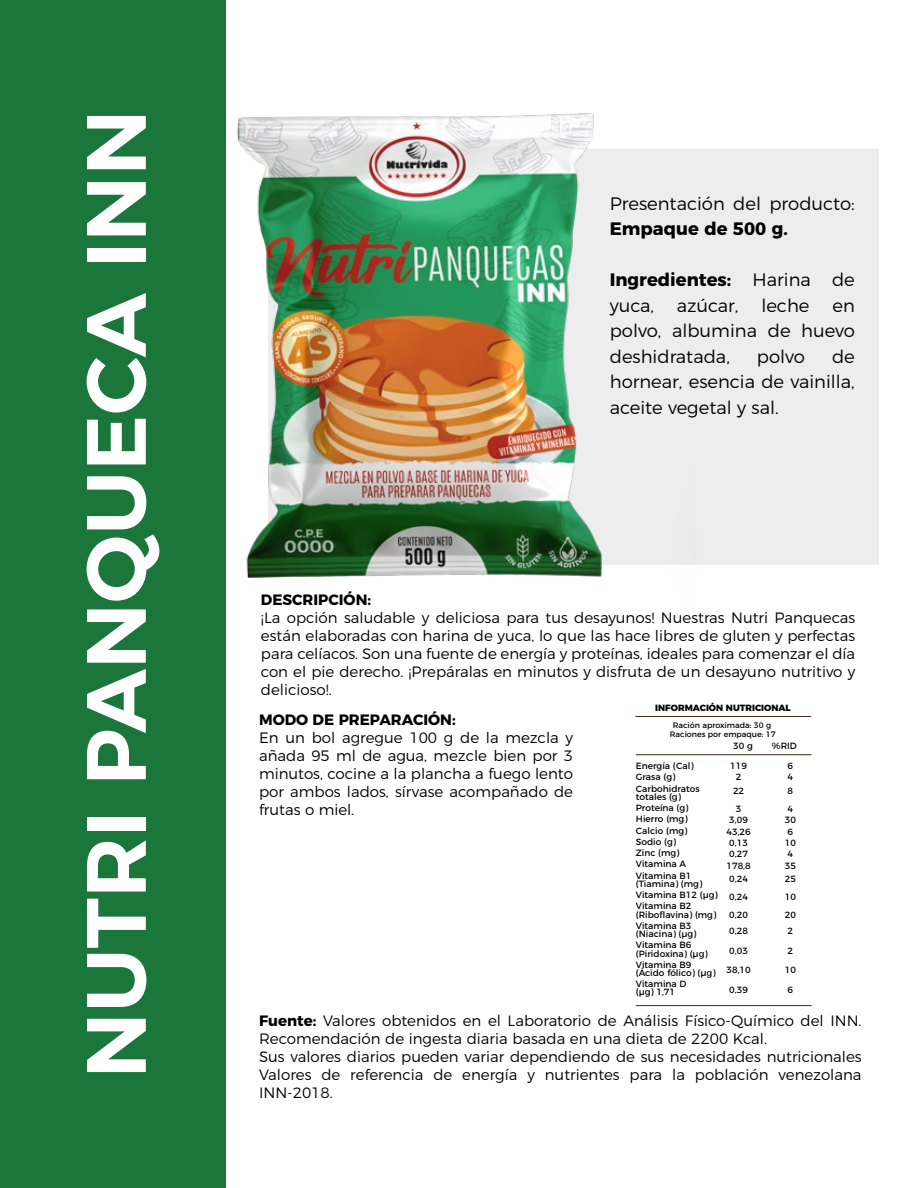
<style>
.page{position:relative;width:918px;height:1188px;background:#fff}
.page>*{position:absolute;margin:0;border:0;box-sizing:border-box;transform-origin:0 0}
.t1{font:600 84px "Montserrat";color:#fff}
.t2{font:300 18px/25.5px "Montserrat";color:#000;text-align:justify}
.t3{font:700 18px/25.5px "Montserrat";color:#000}
.t4{font:300 15px/18px "Montserrat";color:#000;text-align:justify}
.t5{font:700 15px "Montserrat";color:#000}
.t6{font:9px/11.2px "Montserrat";color:#010100}
.t7{font:9px/19.5px "Montserrat";color:#010000;text-align:justify}
.t8{font:800 9px "Montserrat";color:#010100}
.t9{font:7.95px/9.4px "Montserrat";color:#000;text-align:center}
.s1{font-weight:300}
.s2{font-weight:700}
</style>
<div class="page">
<div style="left:0;top:0;width:226px;height:1188px;background:#1b763b"></div>
<div style="left:268px;top:150px;width:611px;height:415px;background:#ededed"></div>
<hr style="left:635px;top:716px;width:176px;height:1px;background:#422918">
<hr style="left:636px;top:754px;width:176px;height:1px;background:#422918">
<hr style="left:636px;top:1005px;width:176px;height:1px;background:#422918">
<img style="left:237px;top:113px;width:488px;height:465px">
<h1 class="t1" style="left:48px;top:1079px;width:971px;rotate:-90deg">NUTRI PANQUECA INN</h1>
<p class="t2" style="left:610px;top:189px;width:247px">Presentación del producto:</p>
<p class="t3" style="left:610px;top:215px;width:179px">Empaque de 500 g.</p>
<p class="t3" style="left:610px;top:266px;width:247px">Ingredientes: <span class="s1">Harina de yuca,</span></p>
<p class="t2" style="left:677px;top:291px;width:63px">azúcar,</p>
<p class="t2" style="left:761px;top:291px;width:50px">leche</p>
<p class="t2" style="left:610px;top:291px;width:247px;text-indent:223px">en polvo, albumina de huevo deshidratada,</p>
<p class="t2" style="left:610px;top:342px;width:247px;text-indent:222px">de hornear, esencia de vainilla, aceite vegetal y sal.</p>
<p class="t2" style="left:757px;top:342px;width:50px">polvo</p>
<p class="t5" style="left:261px;top:587px;width:112px">DESCRIPCIÓN:</p>
<p class="t4" style="left:261px;top:608px;width:596px">¡La opción saludable y deliciosa para tus desayunos! Nuestras Nutri Panquecas están elaboradas con harina de yuca, lo que las hace libres de gluten y perfectas para celíacos. Son una fuente de energía y proteínas, ideales para comenzar el día con el pie derecho. ¡Prepáralas en minutos y disfruta de un desayuno nutritivo y delicioso!.</p>
<p class="t8" style="left:655px;top:700px;width:137px">INFORMACIÓN NUTRICIONAL</p>
<p class="t5" style="left:259px;top:707px;width:198px">MODO DE PREPARACIÓN:</p>
<p class="t4" style="left:259px;top:727px;width:316px">En un bol agregue 100 g de la mezcla y añada 95 ml de agua, mezcle bien por 3 minutos, cocine a la plancha a fuego lento por ambos lados, sírvase acompañado de frutas o miel.</p>
<p class="t9" style="left:670px;top:720px;width:107px">Ración aproximada: 30 g<br>Raciones por empaque: 17</p>
<p class="t6" style="left:733px;top:739px;width:21px">30 g</p>
<p class="t6" style="left:772px;top:739px;width:27px">%RID</p>
<p class="t6" style="left:636px;top:760px;width:65px">Energía (Cal)<br>Grasa (g)<br>Carbohidratos</p>
<p class="t6" style="left:636px;top:790px;width:57px">totales (g)<br>Proteína (g)<br>Hierro (mg)<br>Calcio (mg)<br>Sodio (g)<br>Zinc (mg)<br>Vitamina A<br>Vitamina B1</p>
<p class="t7" style="left:636px;top:873px;width:68px">(Tiamina) (mg)</p>
<p class="t6" style="left:636px;top:889px;width:83px">Vitamina B12 (μg)<br>Vitamina B2</p>
<p class="t7" style="left:636px;top:904px;width:82px">(Riboflavina) (mg)</p>
<p class="t6" style="left:636px;top:919px;width:57px">Vitamina B3</p>
<p class="t7" style="left:636px;top:923px;width:62px">(Niacina) (μg)</p>
<p class="t6" style="left:636px;top:939px;width:57px">Vitamina B6</p>
<p class="t7" style="left:636px;top:943px;width:73px">(Piridoxina) (μg)</p>
<p class="t6" style="left:636px;top:958px;width:57px">Vitamina B9</p>
<p class="t7" style="left:636px;top:962px;width:81px">(Ácido fólico) (μg)</p>
<p class="t6" style="left:636px;top:978px;width:52px">Vitamina D</p>
<p class="t7" style="left:636px;top:982px;width:41px">(μg) 1,71</p>
<p class="t6" style="left:788px;top:760px;width:7px">6<br>4</p>
<p class="t6" style="left:788px;top:781px;width:7px;line-height:18.5px">8<br>4</p>
<p class="t6" style="left:785px;top:814px;width:13px;text-align:center">30<br>6<br>10<br>4<br>35</p>
<p class="t7" style="left:785px;top:869px;width:13px;line-height:18.1px">25<br>10<br>20</p>
<p class="t7" style="left:785px;top:921px;width:13px;text-align:center">2<br>2<br>10<br>6</p>
<p class="t6" style="left:730px;top:760px;width:18px;text-align:center">119<br>2</p>
<p class="t6" style="left:733px;top:781px;width:13px;line-height:18.5px;text-align:center">22<br>3</p>
<p class="t6" style="left:727px;top:814px;width:26px;text-align:center">3,09<br>43,26<br>0,13<br>0,27<br>178,8</p>
<p class="t7" style="left:729px;top:869px;width:20px;line-height:18.1px">0,24<br>0,24<br>0,20</p>
<p class="t7" style="left:727px;top:921px;width:26px;text-align:center">0,28<br>0,03<br>38,10<br>0,39</p>
<p class="t4" style="left:259px;top:1011px;width:604px;text-align:left"><span class="s2">Fuente:</span> Valores obtenidos en el Laboratorio de Análisis Físico-Químico del INN.<br>Recomendación de ingesta diaria basada en una dieta de 2200 Kcal.<br>Sus valores diarios pueden variar dependiendo de sus necesidades nutricionales Valores de referencia de energía y nutrientes para la población venezolana INN-2018.</p>
</div>
